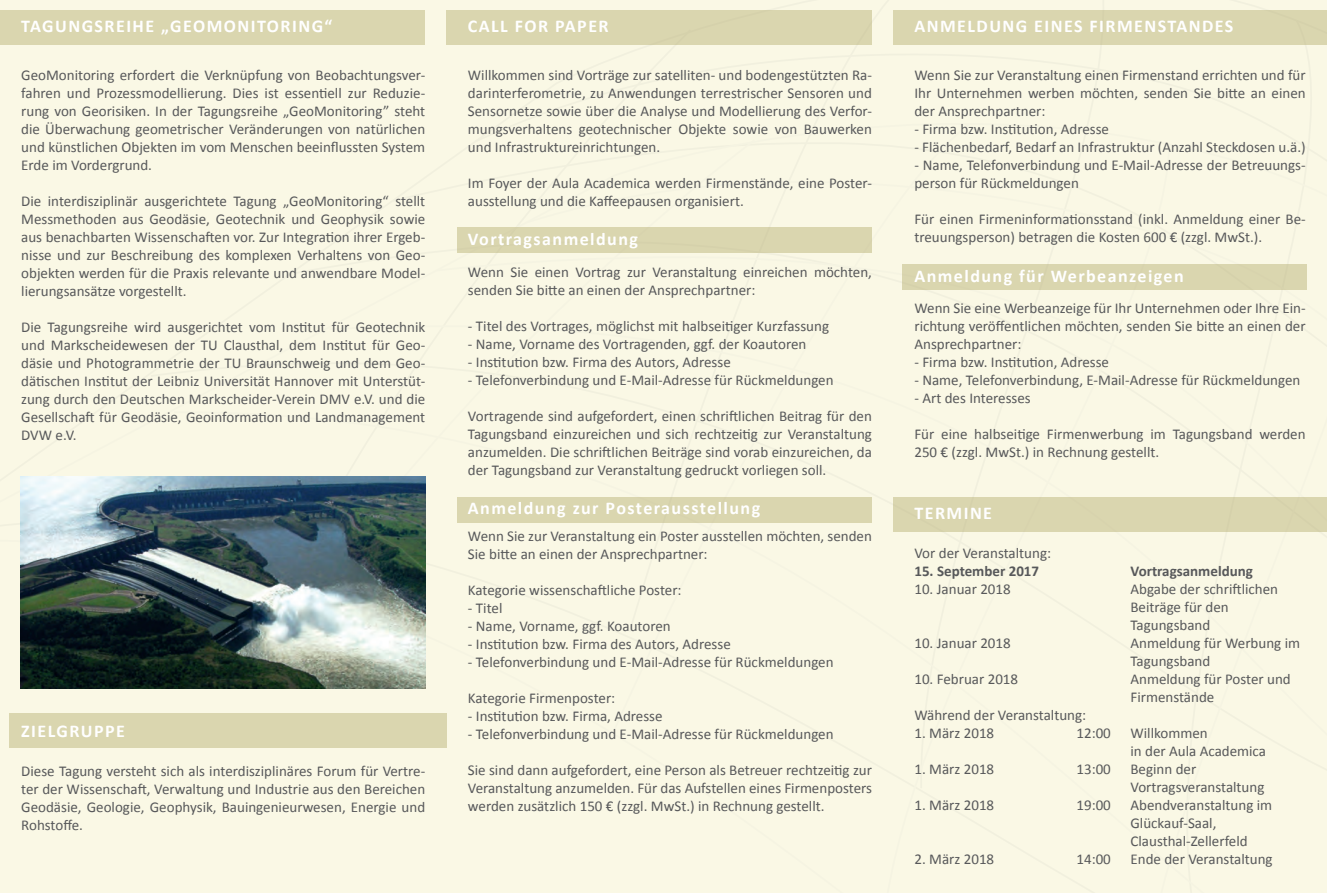
<style>
.page{position:relative;width:1327px;height:893px;background:#faf8e5}
.page>*{position:absolute;margin:0;border:0;box-sizing:border-box;transform-origin:0 0}
.t1{font:700 18px "Calibri";letter-spacing:.08em;color:#fff}
.t2{font:15px/18px "Calibri";color:#57585a}
.t3{font:700 15px "Calibri";color:#57585a}
</style>
<div class="page">
<div style="left:0;top:11px;width:425px;height:34px;background:#dad6af"></div>
<div style="left:446px;top:11px;width:426px;height:34px;background:#dad6af"></div>
<div style="left:893px;top:497px;width:434px;height:34px;background:#dad6af"></div>
<img style="left:20px;top:476px;width:405px;height:212px">
<div style="left:457px;top:227px;width:415px;height:26px;background:#dad6af"></div>
<div style="left:457px;top:497px;width:415px;height:26px;background:#dad6af"></div>
<div style="left:902px;top:265px;width:404px;height:25px;background:#dad6af"></div>
<div style="left:893px;top:11px;width:434px;height:34px;background:#dad6af"></div>
<div style="left:9px;top:714px;width:437px;height:34px;background:#dad6af"></div>
<p class="t1" style="left:21px;top:14px;width:313px">TAGUNGSREIHE „GEOMONITORING“</p>
<p class="t2" style="left:21px;top:66px;width:405px;text-align:justify">GeoMonitoring erfordert die Verknüpfung von Beobachtungsver&shy;fahren und Prozessmodellierung. Dies ist essentiell zur Reduzie&shy;rung von Georisiken. In der Tagungsreihe „GeoMonitoring” steht die Überwachung geometrischer Veränderungen von natürlichen und künstlichen Objekten im vom Menschen beeinflussten System Erde im Vordergrund.</p>
<p class="t2" style="left:21px;top:192px;width:405px;text-align:justify">Die interdisziplinär ausgerichtete Tagung „GeoMonitoring“ stellt Messmethoden aus Geodäsie, Geotechnik und Geophysik sowie aus benachbarten Wissenschaften vor. Zur Integration ihrer Ergeb&shy;nisse und zur Beschreibung des komplexen Verhaltens von Geo&shy;objekten werden für die Praxis relevante und anwendbare Model&shy;lierungsansätze vorgestellt.</p>
<p class="t2" style="left:21px;top:318px;width:405px;text-align:justify">Die Tagungsreihe wird ausgerichtet vom Institut für Geotechnik und Markscheidewesen der TU Clausthal, dem Institut für Geo&shy;däsie und Photogrammetrie der TU Braunschweig und dem Geo&shy;dätischen Institut der Leibniz Universität Hannover mit Unterstüt&shy;zung durch den Deutschen Markscheider-Verein DMV e.V. und die Gesellschaft für Geodäsie, Geoinformation und Landmanagement DVW e.V.</p>
<p class="t1" style="left:21px;top:719px;width:105px">ZIELGRUPPE</p>
<p class="t2" style="left:21px;top:762px;width:405px;text-align:justify">Diese Tagung versteht sich als interdisziplinäres Forum für Vertre&shy;ter der Wissenschaft, Verwaltung und Industrie aus den Bereichen Geodäsie, Geologie, Geophysik, Bauingenieurwesen, Energie und Rohstoffe.</p>
<p class="t1" style="left:468px;top:14px;width:142px">CALL FOR PAPER</p>
<p class="t2" style="left:468px;top:66px;width:405px;text-align:justify">Willkommen sind Vorträge zur satelliten- und bodengestützten Ra&shy;darinterferometrie, zu Anwendungen terrestrischer Sensoren und Sensornetze sowie über die Analyse und Modellierung des Verfor&shy;mungsverhaltens geotechnischer Objekte sowie von Bauwerken und Infrastruktureinrichtungen.</p>
<p class="t2" style="left:468px;top:174px;width:405px">Im Foyer der Aula Academica werden Firmenstände, eine Poster&shy;ausstellung und die Kaffeepausen organisiert.</p>
<p class="t1" style="left:468px;top:228px;width:171px">Vortragsanmeldung</p>
<p class="t2" style="left:468px;top:263px;width:405px">Wenn Sie einen Vortrag zur Veranstaltung einreichen möchten, senden Sie bitte an einen der Ansprechpartner:</p>
<p class="t2" style="left:468px;top:317px;width:363px">- Titel des Vortrages, möglichst mit halbseitiger Kurzfassung</p>
<p class="t2" style="left:468px;top:335px;width:340px">- Name, Vorname des Vortragenden, ggf. der Koautoren</p>
<p class="t2" style="left:468px;top:353px;width:264px">- Institution bzw. Firma des Autors, Adresse</p>
<p class="t2" style="left:468px;top:371px;width:367px">- Telefonverbindung und E-Mail-Adresse für Rückmeldungen</p>
<p class="t2" style="left:468px;top:407px;width:405px;text-align:justify">Vortragende sind aufgefordert, einen schriftlichen Beitrag für den Tagungsband einzureichen und sich rechtzeitig zur Veranstaltung anzumelden. Die schriftlichen Beiträge sind vorab einzureichen, da der Tagungsband zur Veranstaltung gedruckt vorliegen soll.</p>
<p class="t1" style="left:468px;top:497px;width:294px">Anmeldung zur Posterausstellung</p>
<p class="t2" style="left:468px;top:527px;width:405px">Wenn Sie zur Veranstaltung ein Poster ausstellen möchten, senden<br>Sie bitte an einen der Ansprechpartner:</p>
<p class="t2" style="left:468px;top:581px;width:215px">Kategorie wissenschaftliche Poster:</p>
<p class="t2" style="left:468px;top:599px;width:36px">- Titel</p>
<p class="t2" style="left:468px;top:617px;width:204px">- Name, Vorname, ggf. Koautoren</p>
<p class="t2" style="left:468px;top:635px;width:264px">- Institution bzw. Firma des Autors, Adresse</p>
<p class="t2" style="left:468px;top:653px;width:367px">- Telefonverbindung und E-Mail-Adresse für Rückmeldungen</p>
<p class="t2" style="left:468px;top:689px;width:149px">Kategorie Firmenposter:</p>
<p class="t2" style="left:468px;top:707px;width:196px">- Institution bzw. Firma, Adresse</p>
<p class="t2" style="left:468px;top:725px;width:367px">- Telefonverbindung und E-Mail-Adresse für Rückmeldungen</p>
<p class="t2" style="left:468px;top:761px;width:405px;text-align:justify">Sie sind dann aufgefordert, eine Person als Betreuer rechtzeitig zur Veranstaltung anzumelden. Für das Aufstellen eines Firmenposters werden zusätzlich 150 € (zzgl. MwSt.) in Rechnung gestellt.</p>
<p class="t1" style="left:914px;top:14px;width:320px">ANMELDUNG EINES FIRMENSTANDES</p>
<p class="t2" style="left:914px;top:66px;width:393px;text-align:justify">Wenn Sie zur Veranstaltung einen Firmenstand errichten und für Ihr Unternehmen werben möchten, senden Sie bitte an einen der Ansprechpartner:</p>
<p class="t2" style="left:914px;top:120px;width:196px">- Firma bzw. Institution, Adresse</p>
<p class="t2" style="left:914px;top:138px;width:393px">- Flächenbedarf, Bedarf an Infrastruktur (Anzahl Steckdosen u.ä.)</p>
<p class="t2" style="left:914px;top:156px;width:393px">- Name, Telefonverbindung und E-Mail-Adresse der Betreuungs&shy;person für Rückmeldungen</p>
<p class="t2" style="left:914px;top:210px;width:393px">Für einen Firmeninformationsstand (inkl. Anmeldung einer Be&shy;treuungsperson) betragen die Kosten 600 € (zzgl. MwSt.).</p>
<p class="t1" style="left:914px;top:264px;width:271px">Anmeldung für Werbeanzeigen</p>
<p class="t2" style="left:914px;top:299px;width:393px;text-align:justify">Wenn Sie eine Werbeanzeige für Ihr Unternehmen oder Ihre Ein&shy;richtung veröffentlichen möchten, senden Sie bitte an einen der Ansprechpartner:</p>
<p class="t2" style="left:914px;top:353px;width:196px">- Firma bzw. Institution, Adresse</p>
<p class="t2" style="left:914px;top:371px;width:387px">- Name, Telefonverbindung, E-Mail-Adresse für Rückmeldungen</p>
<p class="t2" style="left:914px;top:389px;width:118px">- Art des Interesses</p>
<p class="t2" style="left:914px;top:425px;width:393px">Für eine halbseitige Firmenwerbung im Tagungsband werden<br>250 € (zzgl. MwSt.) in Rechnung gestellt.</p>
<p class="t1" style="left:914px;top:501px;width:79px">TERMINE</p>
<p class="t2" style="left:914px;top:544px;width:138px">Vor der Veranstaltung:</p>
<p class="t3" style="left:914px;top:561px;width:126px">15. September 2017</p>
<p class="t3" style="left:1130px;top:561px;width:124px">Vortragsanmeldung</p>
<p class="t2" style="left:914px;top:580px;width:98px">10. Januar 2018</p>
<p class="t2" style="left:1130px;top:580px;width:149px">Abgabe der schriftlichen<br>Beiträge für den<br>Tagungsband</p>
<p class="t2" style="left:914px;top:634px;width:98px">10. Januar 2018</p>
<p class="t2" style="left:1130px;top:634px;width:171px">Anmeldung für Werbung im<br>Tagungsband</p>
<p class="t2" style="left:914px;top:670px;width:105px">10. Februar 2018</p>
<p class="t2" style="left:1130px;top:670px;width:162px">Anmeldung für Poster und<br>Firmenstände</p>
<p class="t2" style="left:914px;top:706px;width:173px">Während der Veranstaltung:</p>
<p class="t2" style="left:914px;top:724px;width:81px">1. März 2018</p>
<p class="t2" style="left:1076px;top:724px;width:36px">12:00</p>
<p class="t2" style="left:1130px;top:724px;width:137px">Willkommen<br>in der Aula Academica</p>
<p class="t2" style="left:914px;top:760px;width:81px">1. März 2018</p>
<p class="t2" style="left:1076px;top:760px;width:36px">13:00</p>
<p class="t2" style="left:1130px;top:760px;width:67px">Beginn der</p>
<p class="t2" style="left:1130px;top:778px;width:135px">Vortragsveranstaltung</p>
<p class="t2" style="left:914px;top:796px;width:81px">1. März 2018</p>
<p class="t2" style="left:1076px;top:796px;width:36px">19:00</p>
<p class="t2" style="left:1130px;top:796px;width:143px">Abendveranstaltung im<br>Glückauf-Saal,<br>Clausthal-Zellerfeld</p>
<p class="t2" style="left:914px;top:850px;width:81px">2. März 2018</p>
<p class="t2" style="left:1076px;top:850px;width:36px">14:00</p>
<p class="t2" style="left:1130px;top:850px;width:144px">Ende der Veranstaltung</p>
</div>
